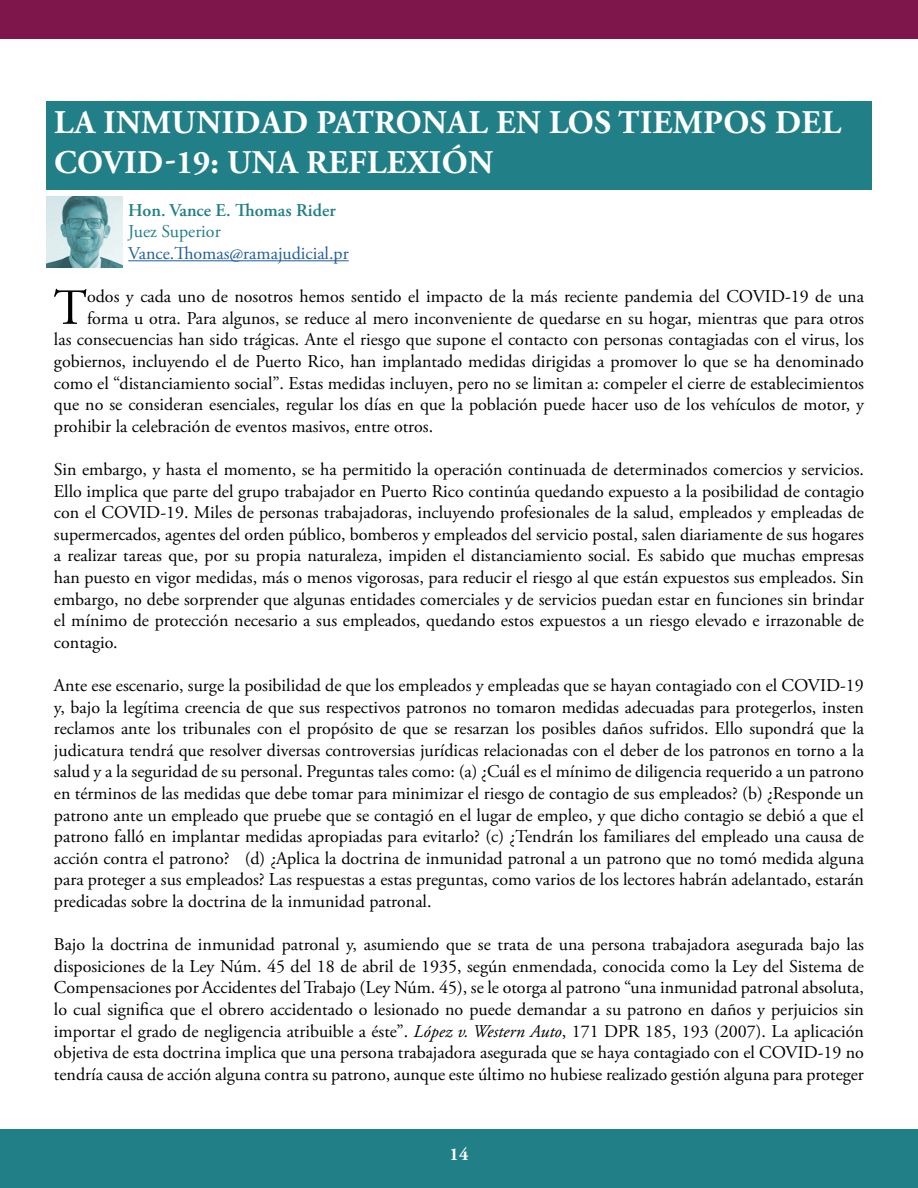
<style>
.page{position:relative;width:918px;height:1188px;background:#fff}
.page>*{position:absolute;margin:0;border:0;box-sizing:border-box;transform-origin:0 0}
.t1{font:50.55px "Adobe Garamond Pro";color:#000}
.t2{font:700 33px/39.6px "Adobe Garamond Pro";letter-spacing:.015em;color:#fff}
.t3{font:18px/21.6px "Adobe Garamond Pro";color:#000;text-align:justify}
.t4{font:18px "Adobe Garamond Pro";color:#215e9e}
.t5{font:600 18px "Adobe Garamond Pro";color:#217f87}
.t6{font:18px "Adobe Garamond Pro";color:#217f87}
.t7{font:700 18px "Adobe Garamond Pro";color:#fff}
.s1{font-style:italic}
</style>
<div class="page">
<div style="left:0;top:1130px;width:918px;height:58px;background:#217f87"></div>
<div style="left:0;top:0;width:918px;height:39px;background:#7e164b"></div>
<div style="left:46px;top:101px;width:826px;height:88px;background:#217f87"></div>
<hr style="left:128px;top:260px;width:221px;height:1px;background:#215e9e">
<img style="left:46px;top:197px;width:77px;height:71px">
<h2 class="t2" style="left:54px;top:103px;width:788px">LA INMUNIDAD PATRONAL EN LOS TIEMPOS DEL<br>COVID-19: UNA REFLEXIÓN</h2>
<p class="t5" style="left:128px;top:200px;width:209px">Hon. Vance E. Thomas Rider</p>
<p class="t6" style="left:128px;top:221px;width:94px">Juez Superior</p>
<p class="t4" style="left:128px;top:242px;width:222px">Vance.Thomas@ramajudicial.pr</p>
<h1 class="t1" style="left:54px;top:277px;width:35px">T</h1>
<p class="t3" style="left:87px;top:286px;width:779px">odos y cada uno de nosotros hemos sentido el impacto de la más reciente pandemia del COVID-19 de una</p>
<p class="t3" style="left:87px;top:308px;width:779px">forma u otra. Para algunos, se reduce al mero inconveniente de quedarse en su hogar, mientras que para otros</p>
<p class="t3" style="left:54px;top:330px;width:811px">las consecuencias han sido trágicas. Ante el riesgo que supone el contacto con personas contagiadas con el virus, los</p>
<p class="t3" style="left:54px;top:351px;width:811px">gobiernos, incluyendo el de Puerto Rico, han implantado medidas dirigidas a promover lo que se ha denominado</p>
<p class="t3" style="left:54px;top:373px;width:811px">como el “distanciamiento social”. Estas medidas incluyen, pero no se limitan a: compeler el cierre de establecimientos</p>
<p class="t3" style="left:54px;top:394px;width:812px">que no se consideran esenciales, regular los días en que la población puede hacer uso de los vehículos de motor, y</p>
<p class="t3" style="left:54px;top:416px;width:381px">prohibir la celebración de eventos masivos, entre otros.</p>
<p class="t3" style="left:54px;top:459px;width:812px">Sin embargo, y hasta el momento, se ha permitido la operación continuada de determinados comercios y servicios.<br>Ello implica que parte del grupo trabajador en Puerto Rico continúa quedando expuesto a la posibilidad de contagio con el COVID-19. Miles de personas trabajadoras, incluyendo profesionales de la salud, empleados y empleadas de supermercados, agentes del orden público, bomberos y empleados del servicio postal, salen diariamente de sus hogares a realizar tareas que, por su propia naturaleza, impiden el distanciamiento social. Es sabido que muchas empresas han puesto en vigor medidas, más o menos vigorosas, para reducir el riesgo al que están expuestos sus empleados. Sin embargo, no debe sorprender que algunas entidades comerciales y de servicios puedan estar en funciones sin brindar el mínimo de protección necesario a sus empleados, quedando estos expuestos a un riesgo elevado e irrazonable de contagio.</p>
<p class="t3" style="left:54px;top:675px;width:812px">Ante ese escenario, surge la posibilidad de que los empleados y empleadas que se hayan contagiado con el COVID-19 y, bajo la legítima creencia de que sus respectivos patronos no tomaron medidas adecuadas para protegerlos, insten reclamos ante los tribunales con el propósito de que se resarzan los posibles daños sufridos. Ello supondrá que la judicatura tendrá que resolver diversas controversias jurídicas relacionadas con el deber de los patronos en torno a la salud y a la seguridad de su personal. Preguntas tales como: (a) ¿Cuál es el mínimo de diligencia requerido a un patrono en términos de las medidas que debe tomar para minimizar el riesgo de contagio de sus empleados? (b) ¿Responde un patrono ante un empleado que pruebe que se contagió en el lugar de empleo, y que dicho contagio se debió a que el patrono falló en implantar medidas apropiadas para evitarlo? (c) ¿Tendrán los familiares del empleado una causa de acción contra el patrono? (d) ¿Aplica la doctrina de inmunidad patronal a un patrono que no tomó medida alguna para proteger a sus empleados? Las respuestas a estas preguntas, como varios de los lectores habrán adelantado, estarán predicadas sobre la doctrina de la inmunidad patronal.</p>
<p class="t3" style="left:54px;top:934px;width:812px">Bajo la doctrina de inmunidad patronal y, asumiendo que se trata de una persona trabajadora asegurada bajo las disposiciones de la Ley Núm. 45 del 18 de abril de 1935, según enmendada, conocida como la Ley del Sistema de Compensaciones por Accidentes del Trabajo (Ley Núm. 45), se le otorga al patrono “una inmunidad patronal absoluta, lo cual significa que el obrero accidentado o lesionado no puede demandar a su patrono en daños y perjuicios sin importar el grado de negligencia atribuible a éste”. <span class="s1">López v. Western Auto</span>, 171 DPR 185, 193 (2007). La aplicación objetiva de esta doctrina implica que una persona trabajadora asegurada que se haya contagiado con el COVID-19 no tendría causa de acción alguna contra su patrono, aunque este último no hubiese realizado gestión alguna para proteger</p>
<p class="t7" style="left:450px;top:1144px;width:20px">14</p>
</div>
